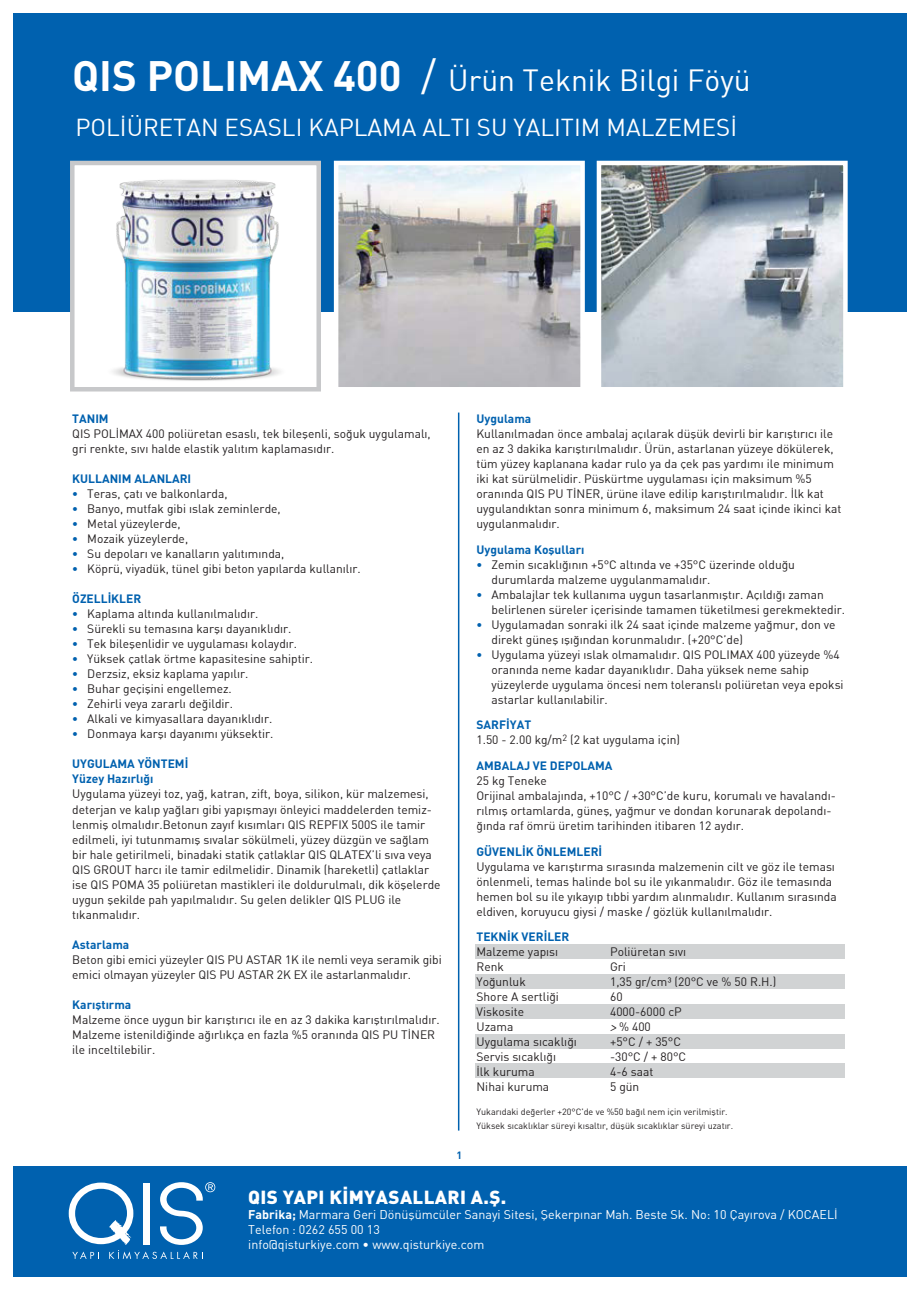
<style>
.page{position:relative;width:919px;height:1289px;background:#fff}
.page>*{position:absolute;margin:0;border:0;box-sizing:border-box;transform-origin:0 0}
.t1{font:30px "DINT";color:#fff}
.t2{font:24px "DINT";color:#fff}
.t3{font:18.75px "DINT Black";letter-spacing:.02em;color:#fff}
.t4{font:12.45px/15px "DINT";color:#fff}
.t5{font:12px/15px "DINT";color:#231f20}
.t6{font:12px/15px "DINT Bold";color:#0061af}
.t7{font:10.5px "DINT Bold";color:#0061af}
.t8{font:9px/13.5px "DINT";color:#231f20}
.s1{font-family:"DINT Bold";font-size:42px}
.s2{font-size:42px}
.s3{font-family:"DINT Bold";color:#0061af}
.s4{font-family:"DINT";color:#231f20}
.s5{font-family:"Helvetica";font-style:italic;font-stretch:condensed}
.s6{font-family:"DINT Bold"}
</style>
<div class="page">
<div style="left:13px;top:13px;width:893px;height:299px;background:#0061af"></div>
<div style="left:13px;top:1166px;width:893px;height:110px;background:#0061af"></div>
<svg style="left:69px;top:1182px;width:146px;height:77px"></svg>
<img style="left:339px;top:166px;width:240px;height:220px">
<div style="left:334px;top:161px;width:250px;height:230px;border:4px solid #fff"></div>
<img style="left:601px;top:166px;width:241px;height:220px">
<div style="left:596px;top:161px;width:251px;height:230px;border:4px solid #fff"></div>
<div style="left:475px;top:944px;width:370px;height:14px;background:#d1d3d4"></div>
<div style="left:475px;top:974px;width:370px;height:14px;background:#d1d3d4"></div>
<div style="left:475px;top:1004px;width:370px;height:14px;background:#d1d3d4"></div>
<div style="left:475px;top:1034px;width:370px;height:14px;background:#d1d3d4"></div>
<div style="left:475px;top:1063px;width:370px;height:14px;background:#d1d3d4"></div>
<hr style="left:458px;top:412px;width:1px;height:718px;background:#0061af">
<div style="left:70px;top:161px;width:251px;height:230px;background:#fff;border:4px solid #c7c8ca"></div>
<img style="left:101px;top:180px;width:186px;height:209px">
<p class="t1" style="left:72px;top:61px;width:679px"><span class="s1">QIS POLIMAX 400</span> <span class="s2">/</span> Ürün Teknik Bilgi Föyü</p>
<p class="t2" style="left:75px;top:113px;width:663px">POLİÜRETAN ESASLI KAPLAMA ALTI SU YALITIM MALZEMESİ</p>
<p class="t5" style="left:72px;top:411px;width:360px"><span class="s3">TANIM<br></span>QIS POLİMAX 400 poliüretan esaslı, tek bileşenli, soğuk uygulamalı, gri renkte, sıvı halde elastik yalıtım kaplamasıdır.</p>
<p class="t6" style="left:72px;top:471px;width:120px">KULLANIM ALANLARI</p>
<p class="t5" style="left:72px;top:486px;width:157px"><span class="s3">•</span> Teras, çatı ve balkonlarda,</p>
<p class="t5" style="left:72px;top:501px;width:210px"><span class="s3">•</span> Banyo, mutfak gibi ıslak zeminlerde,</p>
<p class="t5" style="left:72px;top:516px;width:110px"><span class="s3">•</span> Metal yüzeylerde,</p>
<p class="t5" style="left:72px;top:531px;width:117px"><span class="s3">•</span> Mozaik yüzeylerde,</p>
<p class="t5" style="left:72px;top:546px;width:213px"><span class="s3">•</span> Su depoları ve kanalların yalıtımında,</p>
<p class="t5" style="left:72px;top:561px;width:290px"><span class="s3">•</span> Köprü, viyadük, tünel gibi beton yapılarda kullanılır.</p>
<p class="t6" style="left:72px;top:591px;width:71px">ÖZELLİKLER</p>
<p class="t5" style="left:72px;top:606px;width:188px"><span class="s3">•</span> Kaplama altında kullanılmalıdır.</p>
<p class="t5" style="left:72px;top:621px;width:221px"><span class="s3">•</span> Sürekli su temasına karşı dayanıklıdır.</p>
<p class="t5" style="left:72px;top:636px;width:226px"><span class="s3">•</span> Tek bileşenlidir ve uygulaması kolaydır.</p>
<p class="t5" style="left:72px;top:651px;width:242px"><span class="s3">•</span> Yüksek çatlak örtme kapasitesine sahiptir.</p>
<p class="t5" style="left:72px;top:666px;width:178px"><span class="s3">•</span> Derzsiz, eksiz kaplama yapılır.</p>
<p class="t5" style="left:72px;top:681px;width:161px"><span class="s3">•</span> Buhar geçişini engellemez.</p>
<p class="t5" style="left:72px;top:696px;width:162px"><span class="s3">•</span> Zehirli veya zararlı değildir.</p>
<p class="t5" style="left:72px;top:711px;width:201px"><span class="s3">•</span> Alkali ve kimyasallara dayanıklıdır.</p>
<p class="t5" style="left:72px;top:726px;width:202px"><span class="s3">•</span> Donmaya karşı dayanımı yüksektir.</p>
<p class="t5" style="left:72px;top:756px;width:370px"><span class="s3">UYGULAMA YÖNTEMİ<br>Yüzey Hazırlığı<br></span>Uygulama yüzeyi toz, yağ, katran, zift, boya, silikon, kür malzemesi, deterjan ve kalıp yağları gibi yapışmayı önleyici maddelerden temiz&shy;lenmiş olmalıdır.Betonun zayıf kısımları QIS REPFIX 500S ile tamir edilmeli, iyi tutunmamış sıvalar sökülmeli, yüzey düzgün ve sağlam bir hale getirilmeli, binadaki statik çatlaklar QIS QLATEX’li sıva veya QIS GROUT harcı ile tamir edilmelidir. Dinamik (hareketli) çatlaklar ise QIS POMA 35 poliüretan mastikleri ile doldurulmalı, dik köşelerde uygun şekilde pah yapılmalıdır. Su gelen delikler QIS PLUG ile tıkanmalıdır.</p>
<p class="t5" style="left:72px;top:936px;width:371px"><span class="s3">Astarlama<br></span>Beton gibi emici yüzeyler QIS PU ASTAR 1K ile nemli veya seramik gibi emici olmayan yüzeyler QIS PU ASTAR 2K EX ile astarlanmalıdır.</p>
<p class="t5" style="left:72px;top:996px;width:369px"><span class="s3">Karıştırma<br></span>Malzeme önce uygun bir karıştırıcı ile en az 3 dakika karıştırılmalıdır.<br>Malzeme istenildiğinde ağırlıkça en fazla %5 oranında QIS PU TİNER ile inceltilebilir.</p>
<p class="t7" style="left:456px;top:1147px;width:7px">1</p>
<p class="t5" style="left:476px;top:411px;width:366px"><span class="s3">Uygulama<br></span>Kullanılmadan önce ambalaj açılarak düşük devirli bir karıştırıcı ile en az 3 dakika karıştırılmalıdır. Ürün, astarlanan yüzeye dökülerek, tüm yüzey kaplanana kadar rulo ya da çek pas yardımı ile minimum iki kat sürülmelidir. Püskürtme uygulaması için maksimum %5 oranında QIS PU TİNER, ürüne ilave edilip karıştırılmalıdır. İlk kat uygulandıktan sonra minimum 6, maksimum 24 saat içinde ikinci kat uygulanmalıdır.</p>
<p class="t6" style="left:476px;top:541px;width:109px">Uygulama Koşulları</p>
<p class="t5" style="left:491px;top:557px;width:305px;text-indent:-15px"><span class="s3">•</span> Zemin sıcaklığının +5°C altında ve +35°C üzerinde olduğu durumlarda malzeme uygulanmamalıdır.</p>
<p class="t5" style="left:491px;top:587px;width:355px;text-indent:-15px"><span class="s3">•</span> Ambalajlar tek kullanıma uygun tasarlanmıştır. Açıldığı zaman belirlenen süreler içerisinde tamamen tüketilmesi gerekmektedir.</p>
<p class="t5" style="left:491px;top:617px;width:345px;text-indent:-15px"><span class="s3">•</span> Uygulamadan sonraki ilk 24 saat içinde malzeme yağmur, don ve direkt güneş ışığından korunmalıdır. (+20°C’de)</p>
<p class="t5" style="left:491px;top:647px;width:353px;text-indent:-15px"><span class="s3">•</span> Uygulama yüzeyi ıslak olmamalıdır. QIS POLIMAX 400 yüzeyde %4 oranında neme kadar dayanıklıdır. Daha yüksek neme sahip yüzeylerde uygulama öncesi nem toleranslı poliüretan veya epoksi astarlar kullanılabilir.</p>
<p class="t5" style="left:476px;top:717px;width:205px"><span class="s3">SARFİYAT<br></span>1.50 - 2.00 kg/m<sup>2</sup> (2 kat uygulama için)</p>
<p class="t5" style="left:476px;top:758px;width:361px"><span class="s3">AMBALAJ VE DEPOLAMA<br></span>25 kg Teneke<br>Orijinal ambalajında, +10°C / +30°C’de kuru, korumalı ve havalandı&shy;rılmış ortamlarda, güneş, yağmur ve dondan korunarak depolandı&shy;ğında raf ömrü üretim tarihinden itibaren 12 aydır.</p>
<p class="t5" style="left:476px;top:843px;width:362px"><span class="s3">GÜVENLİK ÖNLEMLERİ<br></span>Uygulama ve karıştırma sırasında malzemenin cilt ve göz ile teması önlenmeli, temas halinde bol su ile yıkanmalıdır. Göz ile temasında hemen bol su ile yıkayıp tıbbi yardım alınmalıdır. Kullanım sırasında eldiven, koruyucu giysi / maske / gözlük kullanılmalıdır.</p>
<p class="t6" style="left:476px;top:928px;width:94px">TEKNİK VERİLER<br><span class="s4">Malzeme yapısı</span></p>
<p class="t5" style="left:610px;top:944px;width:78px">Poliüretan sıvı</p>
<p class="t5" style="left:476px;top:959px;width:29px">Renk</p>
<p class="t5" style="left:610px;top:959px;width:17px">Gri</p>
<p class="t5" style="left:476px;top:974px;width:51px">Yoğunluk</p>
<p class="t5" style="left:610px;top:974px;width:168px">1,35 gr/cm³ (20°C ve % 50 R.H.)</p>
<p class="t5" style="left:476px;top:989px;width:84px">Shore A sertliği</p>
<p class="t5" style="left:610px;top:989px;width:14px">60</p>
<p class="t5" style="left:476px;top:1004px;width:49px">Viskosite</p>
<p class="t5" style="left:610px;top:1004px;width:73px">4000-6000 cP</p>
<p class="t5" style="left:476px;top:1019px;width:38px">Uzama</p>
<p class="t5" style="left:610px;top:1019px;width:42px"><span class="s5">&gt;</span> % 400</p>
<p class="t5" style="left:476px;top:1034px;width:102px">Uygulama sıcaklığı</p>
<p class="t5" style="left:610px;top:1034px;width:72px">+5°C / + 35°C</p>
<p class="t5" style="left:476px;top:1049px;width:81px">Servis sıcaklığı</p>
<p class="t5" style="left:610px;top:1049px;width:78px">-30°C / + 80°C</p>
<p class="t5" style="left:476px;top:1064px;width:60px">İlk kuruma</p>
<p class="t5" style="left:610px;top:1064px;width:45px">4-6 saat</p>
<p class="t5" style="left:476px;top:1079px;width:74px">Nihai kuruma</p>
<p class="t5" style="left:610px;top:1079px;width:31px">5 gün</p>
<p class="t8" style="left:476px;top:1104px;width:258px">Yukarıdaki değerler +20°C'de ve %50 bağıl nem için verilmiştir.<br>Yüksek sıcaklıklar süreyi kısaltır, düşük sıcaklıklar süreyi uzatır.</p>
<p class="t3" style="left:248px;top:1184px;width:260px">QIS YAPI KİMYASALLARI A.Ş.</p>
<p class="t4" style="left:248px;top:1206px;width:591px"><span class="s6">Fabrika;</span> Marmara Geri Dönüşümcüler Sanayi Sitesi, Şekerpınar Mah. Beste Sk. No: 10 Çayırova / KOCAELİ<br>Telefon : 0262 655 00 13<br>info@qisturkiye.com • www.qisturkiye.com</p>
</div>
